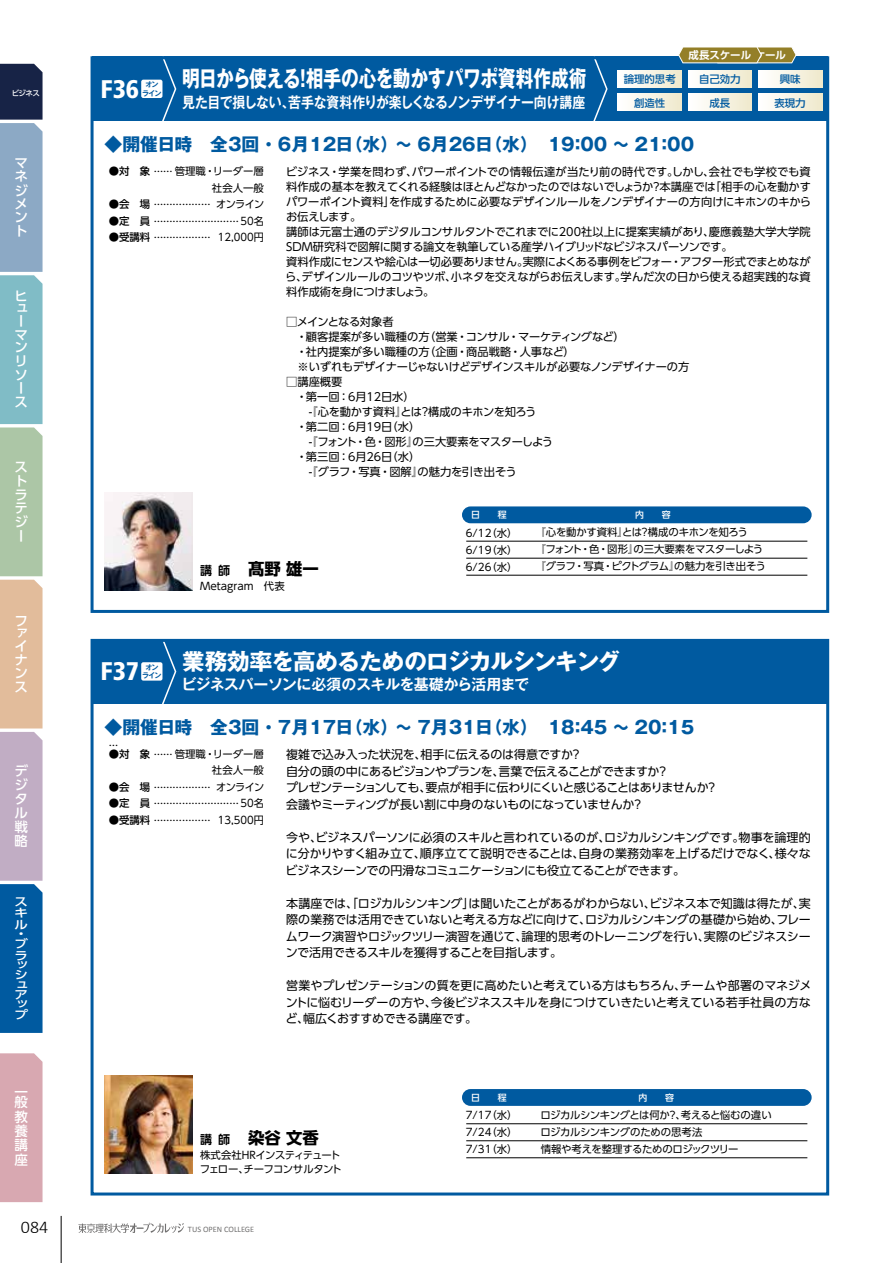
<style>
.page{position:relative;width:893px;height:1263px;background:#fff}
.page>*{position:absolute;margin:0;border:0;box-sizing:border-box;transform-origin:0 0}
.t1{font:900 condensed 25.5px "Frutiger LT Std";color:#fff}
.t2{font:700 22.5px "Gothic MB101 Pr 5";color:#fff;scale:.78 1}
.t3{font:700 22.5px "Gothic MB101 Pr 5";letter-spacing:-.03em;color:#fff}
.t4{font:300 18px "Calibri";color:#000}
.t5{font:700 17.85px "Gothic MB101 Pr 5";color:#005aa0}
.t6{font:700 16.35px "UD Shin Go Pr 6 N";color:#000}
.t7{font:700 15px "Gothic MB101 Pr 5 De";letter-spacing:-.02em;color:#fff;scale:.86 1}
.t8{font:700 15px "Gothic MB101 Pr 5 De";letter-spacing:-.02em;color:#fff}
.t9{font:500 13.5px/13.4px "UD Shin Go Pr 6 N";color:#fff;text-align:justify}
.t10{font:12px/16.5px "UD Shin Go Pr 6 N";letter-spacing:-.03em;color:#000;text-align:justify}
.t11{font:500 11.55px/9.9px "UD Shin Go Pr 6 N";color:#fff;text-align:justify;scale:1.18 1}
.t12{font:11.25px/15px "UD Shin Go Pr 6 N";letter-spacing:-.015em;color:#000}
.t13{font:11.25px "UD Shin Go Pr 6 N";letter-spacing:-.035em;color:#000}
.t14{font:700 10.5px "UD Shin Go Pr 6 N De";letter-spacing:-.005em;color:#fff}
.t15{font:10.35px/17px "UD Shin Go Pr 6 N";letter-spacing:-.025em;color:#000;text-align:justify}
.t16{font:10.35px "UD Shin Go Pr 6 N";color:#000}
.t17{font:10.35px/13.5px "UD Shin Go Pr 6 N";letter-spacing:-.055em;color:#000}
.t18{font:500 10.35px "UD Shin Go Pr 6 N";color:#005aa0}
.t19{font:500 9.45px "UD Shin Go Pr 6 N";color:#000}
.t20{font:500 8.85px "UD Shin Go Pr 6 N";color:#fff}
.t21{font:8.25px "Calibri";color:#727171}
.t22{font:500 7.5px "UD Shin Go Pr 6 N";color:#fff}
.t23{font:700 7.05px/8.4px "Gothic MB101 Pr 5 De";letter-spacing:-.13em;color:#005aa0;text-align:center}
.s1{font-weight:500}
.s2{font-weight:500;font-size:9.45px}
.s3{font-size:10.35px}
.s4{font-weight:400;font-size:10.35px}
.s5{font-family:"UD Shin Go Pr 6 N De";font-size:12px}
</style>
<div class="page">
<hr style="left:61px;top:1216px;width:1px;height:47px;background:#000">
<svg style="left:78px;top:1223px;width:106px;height:10px"></svg>
<div style="left:0;top:1053px;width:43px;height:149px;background:#d8a8b1"></div>
<svg style="left:0;top:64px;width:43px;height:969px;background:#8ca3af"></svg>
<div style="left:92px;top:639px;width:736px;height:65px;background:#005aa0"></div>
<img style="left:105px;top:1075px;width:87px;height:98px">
<div style="left:462px;top:1089px;width:350px;height:17px;background:#005aa0;border-radius:8px"></div>
<hr style="left:466px;top:1123px;width:341px;height:1px;background:#000">
<hr style="left:466px;top:1140px;width:341px;height:1px;background:#000">
<hr style="left:466px;top:1157px;width:341px;height:1px;background:#000">
<svg style="left:160px;top:638px;width:17px;height:66px"></svg>
<div style="left:141px;top:662px;width:21px;height:19px;background:#fff;border-radius:2px"></div>
<div style="left:91px;top:639px;width:738px;height:556px;border:3px solid #005aa0"></div>
<div style="left:92px;top:57px;width:736px;height:64px;background:#005aa0"></div>
<img style="left:105px;top:493px;width:87px;height:98px">
<div style="left:462px;top:506px;width:350px;height:17px;background:#005aa0;border-radius:8px"></div>
<hr style="left:466px;top:541px;width:341px;height:1px;background:#000">
<hr style="left:466px;top:558px;width:341px;height:1px;background:#000">
<hr style="left:466px;top:575px;width:341px;height:1px;background:#000">
<svg style="left:160px;top:60px;width:17px;height:61px"></svg>
<div style="left:141px;top:80px;width:21px;height:18px;background:#fff;border-radius:2px"></div>
<svg style="left:593px;top:60px;width:15px;height:61px"></svg>
<div style="left:91px;top:56px;width:738px;height:557px;border:3px solid #005aa0"></div>
<div style="left:758px;top:70px;width:64px;height:17px;background:linear-gradient(to right,#fff,#f0eacd)"></div>
<div style="left:688px;top:70px;width:64px;height:17px;background:linear-gradient(to right,#fff,#f0eacd)"></div>
<div style="left:758px;top:94px;width:64px;height:17px;background:linear-gradient(to right,#fff,#f0eacd)"></div>
<div style="left:688px;top:94px;width:64px;height:17px;background:linear-gradient(to right,#fff,#f0eacd)"></div>
<div style="left:618px;top:70px;width:64px;height:17px;background:linear-gradient(to right,#fff,#f0eacd)"></div>
<div style="left:618px;top:94px;width:64px;height:17px;background:linear-gradient(to right,#fff,#f0eacd)"></div>
<svg style="left:678px;top:47px;width:119px;height:16px;background:#9c8c42"></svg>
<p class="t22" style="left:12px;top:87px;width:30px">ビジネス</p>
<p class="t9" style="left:15px;top:155px;width:15px">マネジメント</p>
<p class="t9" style="left:15px;top:289px;width:14px;text-align:left">ヒューマンリソース</p>
<p class="t9" style="left:15px;top:459px;width:15px;line-height:14px">ストラテジー</p>
<p class="t9" style="left:15px;top:614px;width:14px;line-height:12.8px">ファイ</p>
<p class="t9" style="left:15px;top:653px;width:14px">ナンス</p>
<p class="t9" style="left:15px;top:763px;width:15px;line-height:14px;text-align:left">デジタル戦略</p>
<p class="t11" style="left:15px;top:896px;width:12px;line-height:11.2px">スキル</p>
<p class="t11" style="left:15px;top:928px;width:13px;line-height:10.5px;text-align:left">・ブラ</p>
<p class="t11" style="left:15px;top:960px;width:13px">ッシュアップ</p>
<p class="t9" style="left:15px;top:1086px;width:15px;line-height:10.5px">一般</p>
<p class="t9" style="left:15px;top:1109px;width:15px;line-height:14.2px">教養講座</p>
<h3 class="t4" style="left:21px;top:1216px;width:29px">084</h3>
<p class="t14" style="left:689px;top:46px;width:64px">成長スケール</p>
<p class="t14" style="left:723px;top:46px;width:64px">成長スケール</p>
<p class="t18" style="left:699px;top:71px;width:43px">自己効力</p>
<p class="t18" style="left:780px;top:71px;width:22px">興味</p>
<p class="t18" style="left:709px;top:94px;width:22px">成長</p>
<h2 class="t2" style="left:182px;top:60px;width:520px">明日から使える！相手の心を動かすパワポ資料作成術</h2>
<h3 class="t7" style="left:182px;top:89px;width:470px">見た目で損しない、苦手な資料作りが楽しくなるノンデザイナー向け講座</h3>
<h3 class="t5" style="left:105px;top:129px;width:591px">◆開催日時 全3回 ・ 6月12日（水）～ 6月26日（水）　19：00 ～ 21：00</h3>
<p class="t16" style="left:109px;top:163px;width:157px"><span class="s1">●対　象</span> <span class="s2">……</span> 管理職・リーダー層</p>
<p class="t19" style="left:109px;top:197px;width:103px"><span class="s3">●会　場</span> ………………</p>
<p class="t19" style="left:109px;top:213px;width:157px"><span class="s3">●定　員</span> ……………………… <span class="s4">50名</span></p>
<p class="t19" style="left:109px;top:230px;width:103px"><span class="s3">●受講料</span> ………………</p>
<p class="t18" style="left:624px;top:71px;width:53px">論理的思考</p>
<p class="t18" style="left:634px;top:94px;width:33px">創造性</p>
<p class="t18" style="left:774px;top:94px;width:33px">表現力</p>
<p class="t18" style="left:704px;top:71px;width:33px">●●●</p>
<p class="t18" style="left:774px;top:71px;width:33px">●●●</p>
<p class="t18" style="left:704px;top:94px;width:33px">●●●</p>
<p class="t18" style="left:774px;top:94px;width:33px">●●●</p>
<h1 class="t1" style="left:100px;top:74px;width:40px">F36</h1>
<p class="t23" style="left:142px;top:80px;width:21px">オンライン</p>
<p class="t12" style="left:285px;top:164px;width:527px">ビジネス・学業を問わず、パワーポイントでの情報伝達が当たり前の時代です。しかし、会社でも学校でも資料作成の基本を教えてくれる経験はほとんどなかったのではないでしょうか？本講座では「相手の心を動かすパワーポイント資料」を作成するために必要なデザインルールをノンデザイナーの方向けにキホンのキからお伝えします。<br>講師は元富士通のデジタルコンサルタントでこれまでに200社以上に提案実績があり、慶應義塾大学大学院SDM研究科で図解に関する論文を執筆している産学ハイブリッドなビジネスパーソンです。<br>資料作成にセンスや絵心は一切必要ありません。実際によくある事例をビフォー・アフター形式でまとめながら、デザインルールのコツやツボ、小ネタを交えながらお伝えします。学んだ次の日から使える超実践的な資料作成術を身につけましょう。</p>
<p class="t12" style="left:296px;top:314px;width:395px;text-indent:-10px">□メインとなる対象者<br>・顧客提案が多い職種の方（営業・コンサル・マーケティングなど）<br>・社内提案が多い職種の方（企画・商品戦略・人事など）<br>※いずれもデザイナーじゃないけどデザインスキルが必要なノンデザイナーの方</p>
<p class="t12" style="left:286px;top:374px;width:58px">□講座概要</p>
<p class="t12" style="left:296px;top:389px;width:120px">・第一回：6月12日水）</p>
<p class="t12" style="left:307px;top:404px;width:231px">-『心を動かす資料』とは？構成のキホンを知ろう</p>
<p class="t12" style="left:296px;top:419px;width:126px">・第二回：6月19日（水）</p>
<p class="t13" style="left:307px;top:432px;width:248px">-『フォント・色・図形』の三大要素をマスターしよう</p>
<p class="t12" style="left:296px;top:449px;width:126px">・第三回：6月26日（水）</p>
<p class="t12" style="left:307px;top:464px;width:212px">-『グラフ・写真・図解』の魅力を引き出そう</p>
<p class="t15" style="left:212px;top:179px;width:54px;line-height:16.5px;text-align:center">社会人一般オンライン</p>
<p class="t15" style="left:218px;top:228px;width:48px">12,000円</p>
<h3 class="t6" style="left:200px;top:555px;width:120px"><span class="s5">講師</span> 髙野 雄一</h3>
<p class="t16" style="left:200px;top:578px;width:86px">Metagram　代表</p>
<p class="t20" style="left:629px;top:508px;width:43px">　内　　容</p>
<p class="t20" style="left:471px;top:508px;width:37px">日　　程</p>
<p class="t20" style="left:638px;top:508px;width:10px">　</p>
<p class="t15" style="left:466px;top:524px;width:53px">6/12（水）6/19（水）6/26（水）</p>
<p class="t15" style="left:535px;top:524px;width:232px;text-align:left">『心を動かす資料』とは？構成のキホンを知ろう<br>『フォント・色・図形』の三大要素をマスターしよう『グラフ・写真・ピクトグラム』の魅力を引き出そう</p>
<h2 class="t3" style="left:182px;top:642px;width:439px">業務効率を高めるためのロジカルシンキング</h2>
<h3 class="t8" style="left:181px;top:672px;width:349px">ビジネスパーソンに必須のスキルを基礎から活用まで</h3>
<h3 class="t5" style="left:105px;top:712px;width:591px">◆開催日時 全3回 ・ 7月17日（水）～ 7月31日（水）　18：45 ～ 20：15</h3>
<p class="t16" style="left:109px;top:745px;width:157px"><span class="s1">●対　象</span> <span class="s2">……</span> 管理職・リーダー層</p>
<p class="t19" style="left:109px;top:779px;width:103px"><span class="s3">●会　場</span> ………………</p>
<p class="t19" style="left:109px;top:796px;width:157px"><span class="s3">●定　員</span> ……………………… <span class="s4">50名</span></p>
<p class="t19" style="left:109px;top:812px;width:103px"><span class="s3">●受講料</span> ………………</p>
<h1 class="t1" style="left:100px;top:656px;width:40px">F37</h1>
<p class="t23" style="left:142px;top:662px;width:21px">オンライン</p>
<p class="t19" style="left:109px;top:737px;width:11px">…</p>
<p class="t10" style="left:286px;top:746px;width:433px;text-align:left">複雑で込み入った状況を、相手に伝えるのは得意ですか？<br>自分の頭の中にあるビジョンやプランを、言葉で伝えることができますか？<br>プレゼンテーションしても、要点が相手に伝わりにくいと感じることはありませんか？会議やミーティングが長い割に中身のないものになっていませんか？</p>
<p class="t10" style="left:286px;top:828px;width:527px">今や、ビジネスパーソンに必須のスキルと言われているのが、ロジカルシンキングです。物事を論理的に分かりやすく組み立て、順序立てて説明できることは、自身の業務効率を上げるだけでなく、様々なビジネスシーンでの円滑なコミュニケーションにも役立てることができます。</p>
<p class="t10" style="left:286px;top:894px;width:526px">本講座では、「ロジカルシンキング」は聞いたことがあるがわからない、ビジネス本で知識は得たが、実際の業務では活用できていないと考える方などに向けて、ロジカルシンキングの基礎から始め、フレームワーク演習やロジックツリー演習を通じて、論理的思考のトレーニングを行い、実際のビジネスシーンで活用できるスキルを獲得することを目指します。</p>
<p class="t10" style="left:286px;top:977px;width:527px">営業やプレゼンテーションの質を更に高めたいと考えている方はもちろん、チームや部署のマネジメントに悩むリーダーの方や、今後ビジネススキルを身につけていきたいと考えている若手社員の方など、幅広くおすすめできる講座です。</p>
<p class="t15" style="left:212px;top:762px;width:54px;line-height:16.5px;text-align:center">社会人一般オンライン</p>
<p class="t15" style="left:218px;top:811px;width:48px">13,500円</p>
<h3 class="t6" style="left:200px;top:1124px;width:120px"><span class="s5">講師</span> 染谷 文香</h3>
<p class="t17" style="left:200px;top:1148px;width:152px">株式会社HRインスティテュート　フェロー、チーフコンサルタント</p>
<p class="t21" style="left:188px;top:1224px;width:68px">TUS OPEN COLLEGE</p>
<p class="t20" style="left:471px;top:1090px;width:37px">日　　程</p>
<p class="t20" style="left:638px;top:1090px;width:10px">　</p>
<p class="t15" style="left:466px;top:1107px;width:53px">7/17（水）7/24（水）7/31（水）</p>
<p class="t15" style="left:540px;top:1106px;width:233px;text-align:left">ロジカルシンキングとは何か？、考えると悩むの違いロジカルシンキングのための思考法<br>情報や考えを整理するためのロジックツリー</p>
</div>
